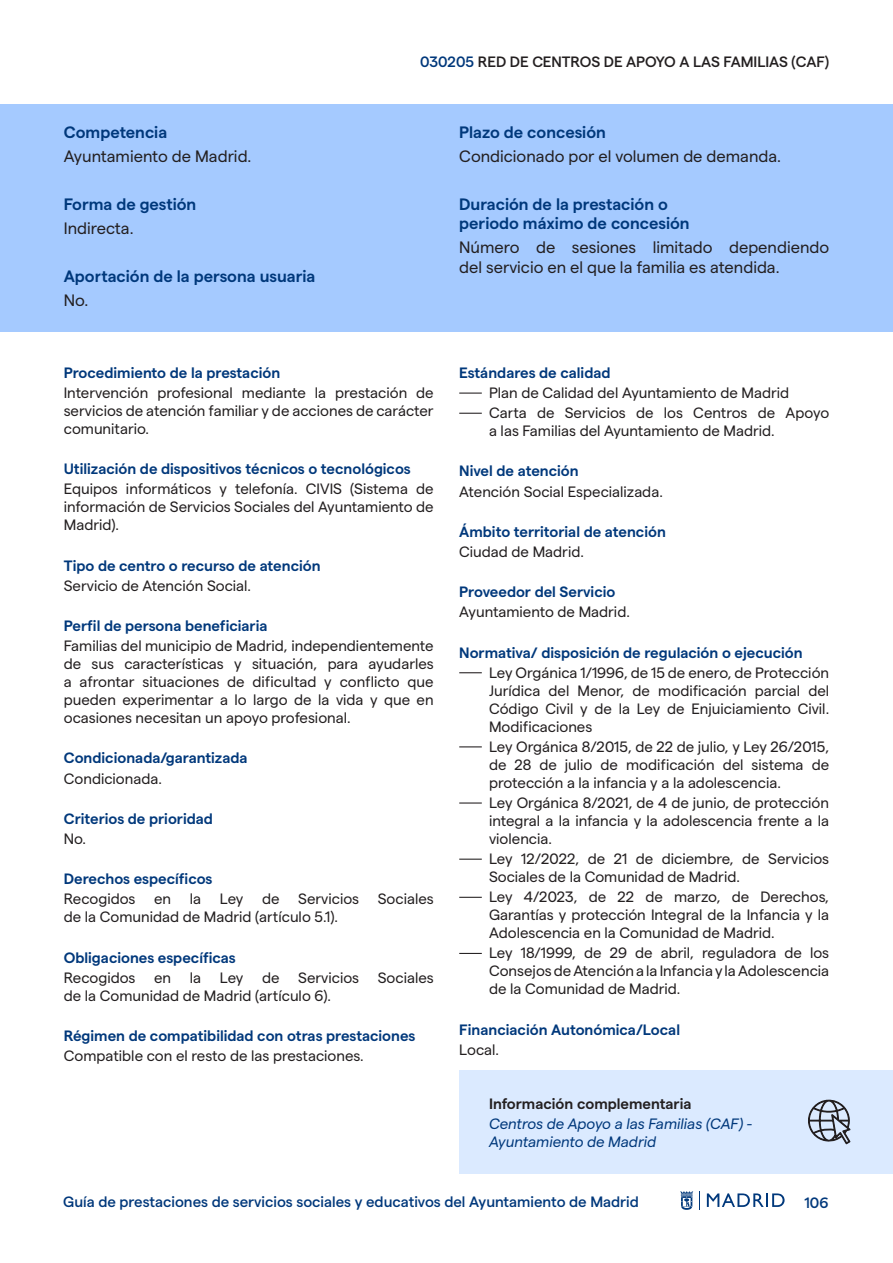
<style>
.page{position:relative;width:893px;height:1263px;background:#fff}
.page>*{position:absolute;margin:0;border:0;box-sizing:border-box;transform-origin:0 0}
.Ficha__Texto_destaca{font:16.5px/19.8px "Matter";color:#231f20}
.Ficha__Texto_destaca-2{font:600 16.5px "Matter";color:#00387b}
.Tabla__texto{font:15px/18px "Matter";color:#231f20;text-align:justify}
.Tabla__texto-2{font:600 15px "Matter";color:#00387b}
.t1{font:500 15px "Matter";color:#00387b}
.Tabla__texto-3{font:italic 15px/18px "Matter";color:#00387b}
.Ficha__Subtítulo{font:500 15px "Matter";color:#231f20}
.Tabla__texto-4{font:600 15px "Matter";color:#231f20}
.s1{color:#00387b}
</style>
<div class="page">
<svg style="left:699px;top:1191px;width:1px;height:19px"></svg>
<svg style="left:707px;top:1193px;width:78px;height:14px"></svg>
<svg style="left:680px;top:1191px;width:13px;height:19px"></svg>
<svg style="left:459px;top:393px;width:23px;height:1px"></svg>
<svg style="left:459px;top:413px;width:23px;height:1px"></svg>
<svg style="left:459px;top:672px;width:23px;height:1px"></svg>
<svg style="left:459px;top:746px;width:23px;height:1px"></svg>
<svg style="left:459px;top:802px;width:23px;height:1px"></svg>
<svg style="left:459px;top:859px;width:23px;height:1px"></svg>
<svg style="left:459px;top:897px;width:23px;height:1px"></svg>
<svg style="left:459px;top:953px;width:23px;height:1px"></svg>
<div style="left:0;top:105px;width:893px;height:227px;background:#a5caff"></div>
<div style="left:459px;top:1070px;width:434px;height:104px;background:#dbeaff"></div>
<svg style="left:808px;top:1099px;width:43px;height:45px"></svg>
<p class="Ficha__Texto_destaca-2" style="left:64px;top:120px;width:105px">Competencia</p>
<p class="Ficha__Texto_destaca" style="left:64px;top:145px;width:189px">Ayuntamiento de Madrid.</p>
<p class="Ficha__Texto_destaca-2" style="left:64px;top:192px;width:134px">Forma de gestión</p>
<p class="Ficha__Texto_destaca" style="left:64px;top:217px;width:71px">Indirecta.</p>
<p class="Ficha__Texto_destaca-2" style="left:64px;top:264px;width:253px">Aportación de la persona usuaria</p>
<p class="Ficha__Texto_destaca" style="left:64px;top:289px;width:26px">No.</p>
<p class="Ficha__Subtítulo" style="left:420px;top:51px;width:410px"><span class="s1">030205</span> RED DE CENTROS DE APOYO A LAS FAMILIAS (CAF)</p>
<p class="Ficha__Texto_destaca-2" style="left:459px;top:120px;width:148px">Plazo de concesión</p>
<p class="Ficha__Texto_destaca" style="left:459px;top:145px;width:323px">Condicionado por el volumen de demanda.</p>
<p class="Ficha__Texto_destaca-2" style="left:459px;top:192px;width:210px">Duración de la prestación o</p>
<p class="Ficha__Texto_destaca-2" style="left:459px;top:211px;width:232px">periodo máximo de concesión</p>
<p class="Ficha__Texto_destaca" style="left:459px;top:236px;width:371px">Número de sesiones limitado dependiendo del servicio en el que la familia es atendida.</p>
<p class="Tabla__texto-2" style="left:64px;top:361px;width:218px">Procedimiento de la prestación</p>
<p class="Tabla__texto" style="left:64px;top:382px;width:371px">Intervención profesional mediante la prestación de servicios de atención familiar y de acciones de carácter comunitario.</p>
<p class="Tabla__texto-2" style="left:64px;top:458px;width:349px">Utilización de dispositivos técnicos o tecnológicos</p>
<p class="Tabla__texto" style="left:64px;top:479px;width:371px">Equipos informáticos y telefonía. CIVIS (Sistema de información de Servicios Sociales del Ayuntamiento de Madrid).</p>
<p class="Tabla__texto-2" style="left:64px;top:554px;width:258px">Tipo de centro o recurso de atención</p>
<p class="Tabla__texto" style="left:64px;top:575px;width:189px">Servicio de Atención Social.</p>
<p class="Tabla__texto-2" style="left:64px;top:615px;width:205px">Perfil de persona beneficiaria</p>
<p class="Tabla__texto" style="left:64px;top:636px;width:371px">Familias del municipio de Madrid, independientemente de sus características y situación, para ayudarles a afrontar situaciones de dificultad y conflicto que pueden experimentar a lo largo de la vida y que en ocasiones necesitan un apoyo profesional.</p>
<p class="Tabla__texto-2" style="left:64px;top:747px;width:185px">Condicionada/garantizada</p>
<p class="Tabla__texto" style="left:64px;top:768px;width:100px">Condicionada.</p>
<p class="Tabla__texto-2" style="left:64px;top:807px;width:151px">Criterios de prioridad</p>
<p class="Tabla__texto" style="left:64px;top:828px;width:24px">No.</p>
<p class="Tabla__texto-2" style="left:64px;top:868px;width:150px">Derechos específicos</p>
<p class="Tabla__texto" style="left:64px;top:889px;width:371px">Recogidos en la Ley de Servicios Sociales de la Comunidad de Madrid (artículo 5.1).</p>
<p class="Tabla__texto-2" style="left:64px;top:946px;width:174px">Obligaciones específicas</p>
<p class="Tabla__texto" style="left:64px;top:967px;width:371px">Recogidos en la Ley de Servicios Sociales de la Comunidad de Madrid (artículo 6).</p>
<p class="Tabla__texto-2" style="left:64px;top:1024px;width:353px">Régimen de compatibilidad con otras prestaciones</p>
<p class="Tabla__texto" style="left:64px;top:1045px;width:301px">Compatible con el resto de las prestaciones.</p>
<p class="Tabla__texto-2" style="left:459px;top:361px;width:153px">Estándares de calidad</p>
<p class="Tabla__texto" style="left:489px;top:382px;width:302px">Plan de Calidad del Ayuntamiento de Madrid</p>
<p class="Tabla__texto" style="left:489px;top:403px;width:342px">Carta de Servicios de los Centros de Apoyo a las Familias del Ayuntamiento de Madrid.</p>
<p class="Tabla__texto-2" style="left:459px;top:460px;width:121px">Nivel de atención</p>
<p class="Tabla__texto" style="left:459px;top:481px;width:205px">Atención Social Especializada.</p>
<p class="Tabla__texto-2" style="left:459px;top:520px;width:208px">Ámbito territorial de atención</p>
<p class="Tabla__texto" style="left:459px;top:541px;width:126px">Ciudad de Madrid.</p>
<p class="Tabla__texto-2" style="left:459px;top:581px;width:158px">Proveedor del Servicio</p>
<p class="Tabla__texto" style="left:459px;top:602px;width:172px">Ayuntamiento de Madrid.</p>
<p class="Tabla__texto-2" style="left:459px;top:641px;width:345px">Normativa/ disposición de regulación o ejecución</p>
<p class="Tabla__texto" style="left:489px;top:662px;width:342px">Ley Orgánica 1/1996, de 15 de enero, de Protección Jurídica del Menor, de modificación parcial del Código Civil y de la Ley de Enjuiciamiento Civil.<br>Modificaciones</p>
<p class="Tabla__texto" style="left:489px;top:736px;width:342px">Ley Orgánica 8/2015, de 22 de julio, y Ley 26/2015, de 28 de julio de modificación del sistema de protección a la infancia y a la adolescencia.</p>
<p class="Tabla__texto" style="left:489px;top:792px;width:342px">Ley Orgánica 8/2021, de 4 de junio, de protección integral a la infancia y la adolescencia frente a la violencia.</p>
<p class="Tabla__texto" style="left:489px;top:848px;width:342px">Ley 12/2022, de 21 de diciembre, de Servicios<br>Sociales de la Comunidad de Madrid.</p>
<p class="Tabla__texto" style="left:489px;top:887px;width:342px">Ley 4/2023, de 22 de marzo, de Derechos, Garantías y protección Integral de la Infancia y la Adolescencia en la Comunidad de Madrid.</p>
<p class="Tabla__texto" style="left:489px;top:943px;width:342px">Ley 18/1999, de 29 de abril, reguladora de los Consejos de Atención a la Infancia y la Adolescencia de la Comunidad de Madrid.</p>
<p class="Tabla__texto-2" style="left:459px;top:1018px;width:222px">Financiación Autonómica/Local</p>
<p class="Tabla__texto" style="left:459px;top:1039px;width:41px">Local.</p>
<p class="Tabla__texto-4" style="left:489px;top:1092px;width:204px">Información complementaria</p>
<p class="Tabla__texto-3" style="left:489px;top:1113px;width:264px">Centros de Apoyo a las Familias (CAF) -<br>Ayuntamiento de Madrid</p>
<p class="t1" style="left:63px;top:1191px;width:577px">Guía de prestaciones de servicios sociales y educativos del Ayuntamiento de Madrid</p>
<p class="t1" style="left:804px;top:1191px;width:26px">106</p>
</div>
